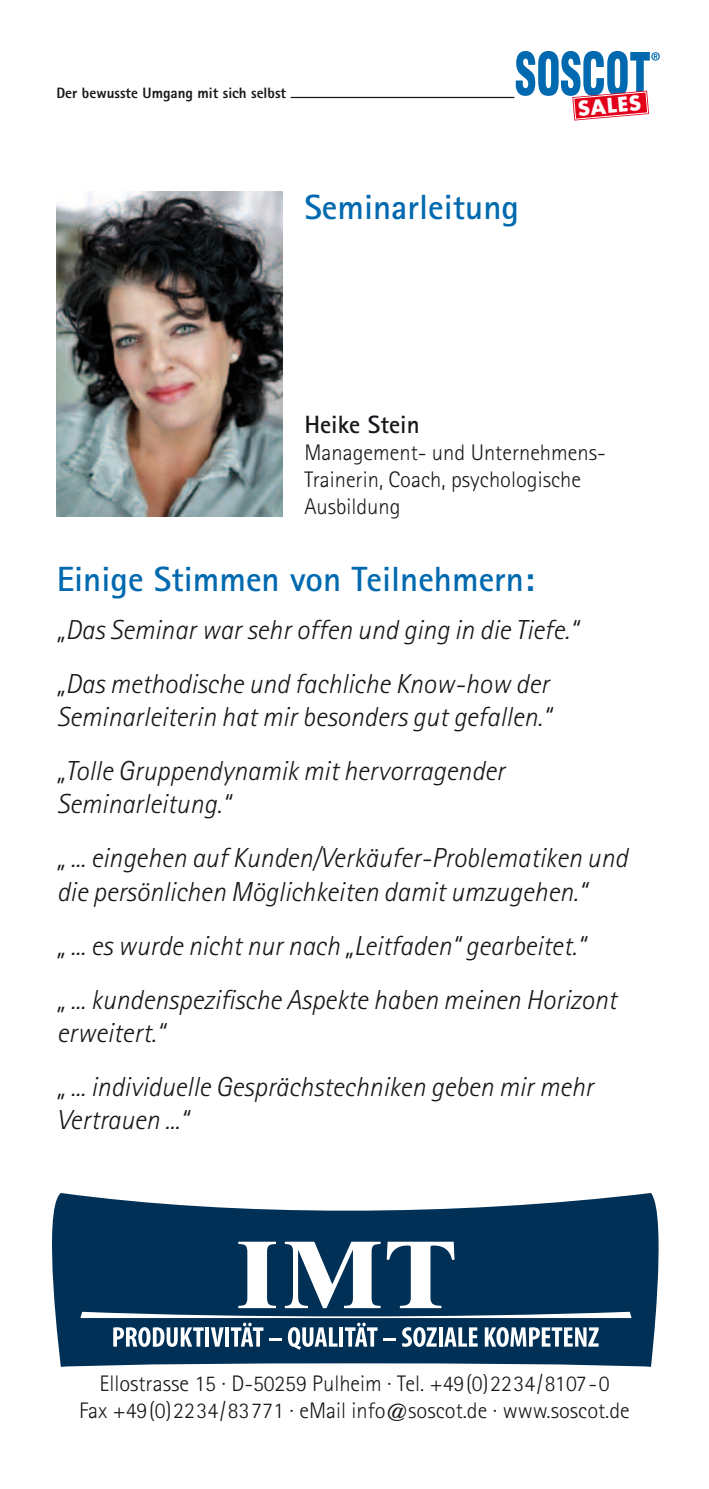
<style>
.page{position:relative;width:709px;height:1489px;background:#fff}
.page>*{position:absolute;margin:0;border:0;box-sizing:border-box;transform-origin:0 0}
.t1{font:700 35px "Rotis Sans Serif Std";color:#0069af}
.t2{font:700 35px "Rotis Sans Serif";color:#0069af}
.t3{font:italic 300 27.5px/54.2px "Rotis Sans Serif Std";color:#1a171c}
.t4{font:700 25px "Rotis Sans Serif Std";color:#1a171c}
.t5{font:300 22.5px/27px "Rotis Sans Serif Std";color:#1a171c}
.t6{font:700 19.75px "Futura Std";color:#fff}
.t7{font:800 15px "Rotis Sans Serif Std";color:#1a171c}
</style>
<div class="page">
<img style="left:57px;top:191px;width:225px;height:326px">
<svg style="left:52px;top:1193px;width:606px;height:173px;fill:#003056"></svg>
<svg style="left:80px;top:1241px;width:551px;height:108px"></svg>
<hr style="left:291px;top:97px;width:223px;height:1px;background:#1a171c">
<svg style="left:516px;top:51px;width:143px;height:69px"></svg>
<p class="t7" style="left:56px;top:83px;width:231px">Der bewusste Umgang mit sich selbst</p>
<p class="t2" style="left:304px;top:185px;width:216px">Seminarleitung</p>
<p class="t6" style="left:577px;top:95px;width:65px;rotate:-5deg">SALES</p>
<p class="t4" style="left:304px;top:408px;width:117px">Heike Stein</p>
<p class="t5" style="left:304px;top:439px;width:303px">Management- und Unternehmens-<br>Trainerin, Coach, psychologische<br>Ausbildung</p>
<p class="t1" style="left:57px;top:557px;width:479px">Einige Stimmen von Teilnehmern:</p>
<p class="t3" style="left:57px;top:602px;width:523px">„Das Seminar war sehr offen und ging in die Tiefe.“ „Das methodische und fachliche Know-how der</p>
<p class="t3" style="left:57px;top:690px;width:496px">Seminarleiterin hat mir besonders gut gefallen.“ „Tolle Gruppendynamik mit hervorragender</p>
<p class="t3" style="left:57px;top:777px;width:572px">Seminarleitung.“<br>„ ... eingehen auf Kunden/Verkäufer-Problematiken und</p>
<p class="t3" style="left:57px;top:864px;width:561px">die persönlichen Möglichkeiten damit umzugehen.“<br>„ ... es wurde nicht nur nach „Leitfaden“ gearbeitet.“<br>„ ... kundenspezifische Aspekte haben meinen Horizont</p>
<p class="t3" style="left:57px;top:1006px;width:538px">erweitert.“<br>„ ... individuelle Gesprächstechniken geben mir mehr</p>
<p class="t3" style="left:57px;top:1093px;width:133px">Vertrauen ...“</p>
<p class="t5" style="left:79px;top:1369px;width:552px;text-align:center">Ellostrasse 15 · D-50259 Pulheim · Tel. +49(0)2234/8107-0<br>Fax +49(0)2234/83771 · eMail info@soscot.de · www.soscot.de</p>
</div>
